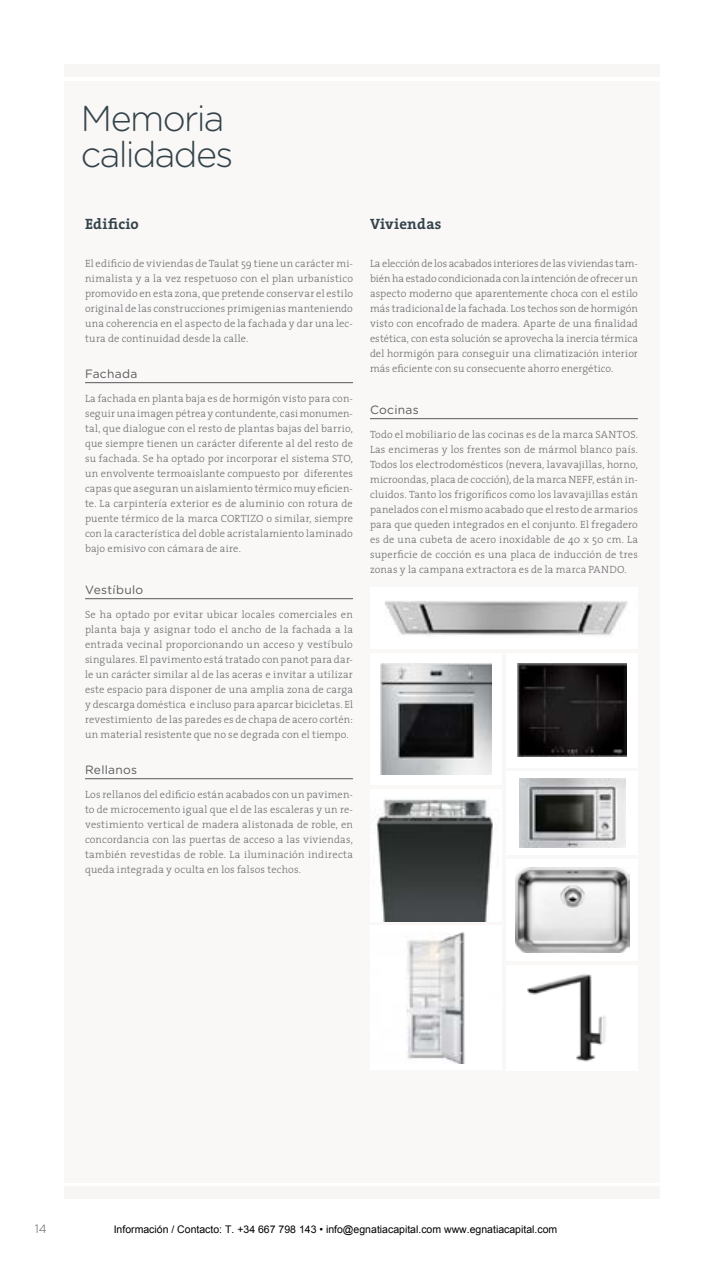
<style>
.page{position:relative;width:723px;height:1263px;background:#fff}
.page>*{position:absolute;margin:0;border:0;box-sizing:border-box;transform-origin:0 0}
.t1{font:300 36px/36px "Gotham Rounded";letter-spacing:-.045em;color:#34434b}
.t2{font:700 15px "The Serif";letter-spacing:.015em;color:#34434b}
.t3{font:12px "Gotham Rounded";letter-spacing:.025em;color:#58585a}
.t4{font:300 12px "Gotham Rounded";color:#58585a}
.t5{font:300 10.5px/15px "The Serif";letter-spacing:.015em;color:#6b6c6e;text-align:justify}
.t6{font:10.5px "Arial";color:#000}
</style>
<div class="page">
<div style="left:64px;top:81px;width:595px;height:1101px;background:#f9f8f7"></div>
<div style="left:64px;top:64px;width:595px;height:13px;background:#f7f6f4"></div>
<div style="left:64px;top:1186px;width:595px;height:13px;background:#f7f6f4"></div>
<hr style="left:85px;top:382px;width:268px;height:1px;background:#58585a">
<hr style="left:85px;top:598px;width:268px;height:1px;background:#58585a">
<hr style="left:85px;top:778px;width:268px;height:1px;background:#58585a">
<hr style="left:370px;top:418px;width:268px;height:1px;background:#58585a">
<div style="left:370px;top:653px;width:132px;height:132px;background:#fff"></div>
<img style="left:381px;top:664px;width:110px;height:110px">
<div style="left:370px;top:789px;width:132px;height:132px;background:#fff"></div>
<img style="left:375px;top:799px;width:118px;height:122px">
<div style="left:370px;top:925px;width:132px;height:145px;background:#fff"></div>
<img style="left:406px;top:932px;width:59px;height:132px">
<div style="left:506px;top:965px;width:132px;height:105px;background:#fff"></div>
<img style="left:527px;top:974px;width:79px;height:88px">
<div style="left:506px;top:653px;width:132px;height:114px;background:#fff"></div>
<img style="left:518px;top:664px;width:108px;height:93px">
<div style="left:506px;top:772px;width:132px;height:83px;background:#fff"></div>
<img style="left:519px;top:779px;width:106px;height:69px">
<div style="left:506px;top:859px;width:132px;height:101px;background:#fff"></div>
<img style="left:515px;top:868px;width:114px;height:84px">
<div style="left:370px;top:587px;width:268px;height:62px;background:#fff"></div>
<img style="left:385px;top:601px;width:243px;height:35px">
<h1 class="t1" style="left:81px;top:98px;width:154px">Memoria calidades</h1>
<h2 class="t2" style="left:85px;top:211px;width:55px">Edificio</h2>
<p class="t5" style="left:85px;top:256px;width:269px">El edificio de viviendas de Taulat 59 tiene un carácter mi&shy;nimalista y a la vez respetuoso con el plan urbanístico promovido en esta zona, que pretende conservar el estilo original de las construcciones primigenias manteniendo una coherencia en el aspecto de la fachada y dar una lec&shy;tura de continuidad desde la calle.</p>
<p class="t3" style="left:85px;top:366px;width:54px">Fachada</p>
<p class="t5" style="left:85px;top:390px;width:269px">La fachada en planta baja es de hormigón visto para con&shy;seguir una imagen pétrea y contundente, casi monumen&shy;tal, que dialogue con el resto de plantas bajas del barrio, que siempre tienen un carácter diferente al del resto de su fachada. Se ha optado por incorporar el sistema STO, un envolvente termoaislante compuesto por diferentes capas que aseguran un aislamiento térmico muy eficien&shy;te. La carpintería exterior es de aluminio con rotura de puente térmico de la marca CORTIZO o similar, siempre con la característica del doble acristalamiento laminado bajo emisivo con cámara de aire.</p>
<p class="t3" style="left:85px;top:582px;width:60px">Vestíbulo</p>
<p class="t5" style="left:85px;top:606px;width:269px">Se ha optado por evitar ubicar locales comerciales en planta baja y asignar todo el ancho de la fachada a la entrada vecinal proporcionando un acceso y vestíbulo singulares. El pavimento está tratado con panot para dar&shy;le un carácter similar al de las aceras e invitar a utilizar este espacio para disponer de una amplia zona de carga y descarga doméstica e incluso para aparcar bicicletas. El revestimiento de las paredes es de chapa de acero cortén: un material resistente que no se degrada con el tiempo.</p>
<p class="t3" style="left:85px;top:762px;width:54px">Rellanos</p>
<p class="t5" style="left:85px;top:786px;width:269px">Los rellanos del edificio están acabados con un pavimen&shy;to de microcemento igual que el de las escaleras y un re&shy;vestimiento vertical de madera alistonada de roble, en concordancia con las puertas de acceso a las viviendas, también revestidas de roble. La iluminación indirecta queda integrada y oculta en los falsos techos.</p>
<h2 class="t2" style="left:370px;top:211px;width:73px">Viviendas</h2>
<p class="t5" style="left:370px;top:256px;width:269px">La elección de los acabados interiores de las viviendas tam&shy;bién ha estado condicionada con la intención de ofrecer un aspecto moderno que aparentemente choca con el estilo más tradicional de la fachada. Los techos son de hormigón visto con encofrado de madera. Aparte de una finalidad estética, con esta solución se aprovecha la inercia térmica del hormigón para conseguir una climatización interior más eficiente con su consecuente ahorro energético.</p>
<p class="t3" style="left:370px;top:402px;width:50px">Cocinas</p>
<p class="t5" style="left:370px;top:426px;width:269px">Todo el mobiliario de las cocinas es de la marca SANTOS.<br>Las encimeras y los frentes son de mármol blanco país.<br>Todos los electrodomésticos (nevera, lavavajillas, horno, microondas, placa de cocción), de la marca NEFF, están in&shy;cluidos. Tanto los frigoríficos como los lavavajillas están panelados con el mismo acabado que el resto de armarios para que queden integrados en el conjunto. El fregadero es de una cubeta de acero inoxidable de 40 x 50 cm. La superficie de cocción es una placa de inducción de tres zonas y la campana extractora es de la marca PANDO.</p>
<p class="t4" style="left:35px;top:1221px;width:13px">14</p>
<p class="t6" style="left:114px;top:1222px;width:445px">Información / Contacto: T. +34 667 798 143 • info@egnatiacapital.com www.egnatiacapital.com</p>
</div>
